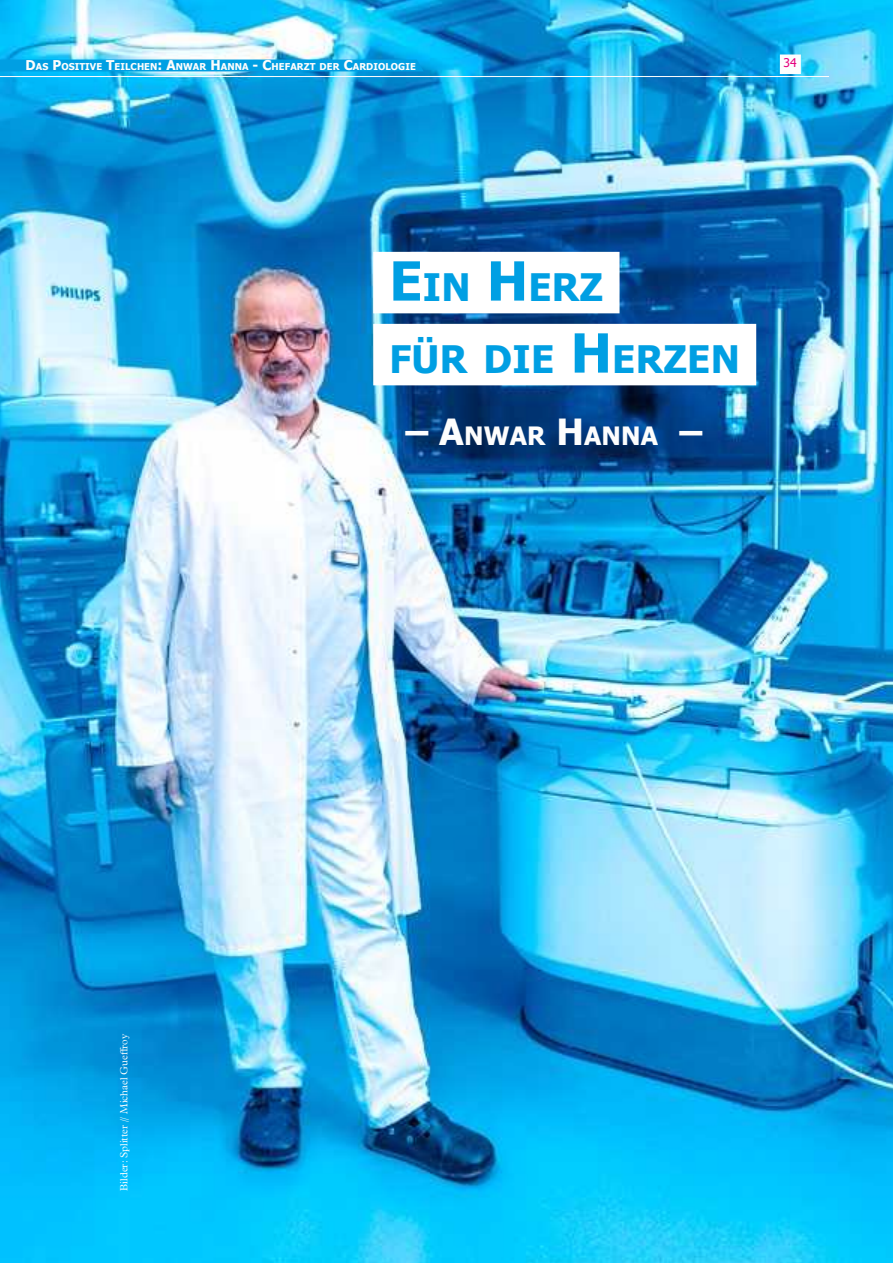
<style>
.page{position:relative;width:893px;height:1263px;background:#fff}
.page>*{position:absolute;margin:0;border:0;box-sizing:border-box;transform-origin:0 0}
.H1_Mit_Rahmen{font:700 37.8px/72px "Tahoma";letter-spacing:.005em;color:#009fe3}
.H1_Mit_Rahmen-2{font:700 25.2px "Tahoma";color:#fdfdfd}
.t1{font:12px "Tahoma";color:#fdfdfd}
.Seitenzahl_Links_wei{font:12px "Tahoma";color:#e5007d}
.bildunterschrift_Cle{font:300 10.5px "Plantin MT Pro";color:#fff}
.Rubrik{font:700 9.45px "Tahoma";letter-spacing:.005em;color:#fdfdfd}
.s1{font-size:13.5px}
.s2{font-size:54px}
.s3{font-size:36px}
</style>
<div class="page">
<img style="left:0;top:0;width:893px;height:1263px">
<div style="left:373px;top:252px;width:246px;height:61px;background:#fff"></div>
<div style="left:373px;top:324px;width:383px;height:61px;background:#fff"></div>
<div style="left:0;top:60px;width:424px;height:11px;background:#009fe3"></div>
<div style="left:780px;top:55px;width:21px;height:19px;background:#fdfdfd"></div>
<hr style="left:0;top:76px;width:829px;height:1px;background:#fff">
<p class="Rubrik" style="left:26px;top:60px;width:391px"><span class="s1">D</span>AS <span class="s1">P</span>OSITIVE <span class="s1">T</span>EILCHEN <span class="s1">: A</span>NWAR <span class="s1">H</span> ANNA <span class="s1">- C</span>HEFARZT DER <span class="s1">C</span>ARDIOLOGIE</p>
<p class="Seitenzahl_Links_wei" style="left:784px;top:55px;width:15px">34</p>
<p class="t1" style="left:128px;top:57px;width:147px">—Ein Herz für die Herzen—</p>
<p class="H1_Mit_Rahmen" style="left:389px;top:252px;width:323px"><span class="s2">E</span>IN <span class="s2">H</span>ERZ<br>FÜR DIE <span class="s2">H</span> ERZEN</p>
<p class="bildunterschrift_Cle" style="left:118px;top:1191px;width:158px;rotate:-90deg">Bilder: Splitter // Michael Gueffroy</p>
<p class="H1_Mit_Rahmen-2" style="left:405px;top:418px;width:299px"><span class="s3">– A</span>NWAR <span class="s3">H</span>ANNA <span class="s3">–</span></p>
</div>
